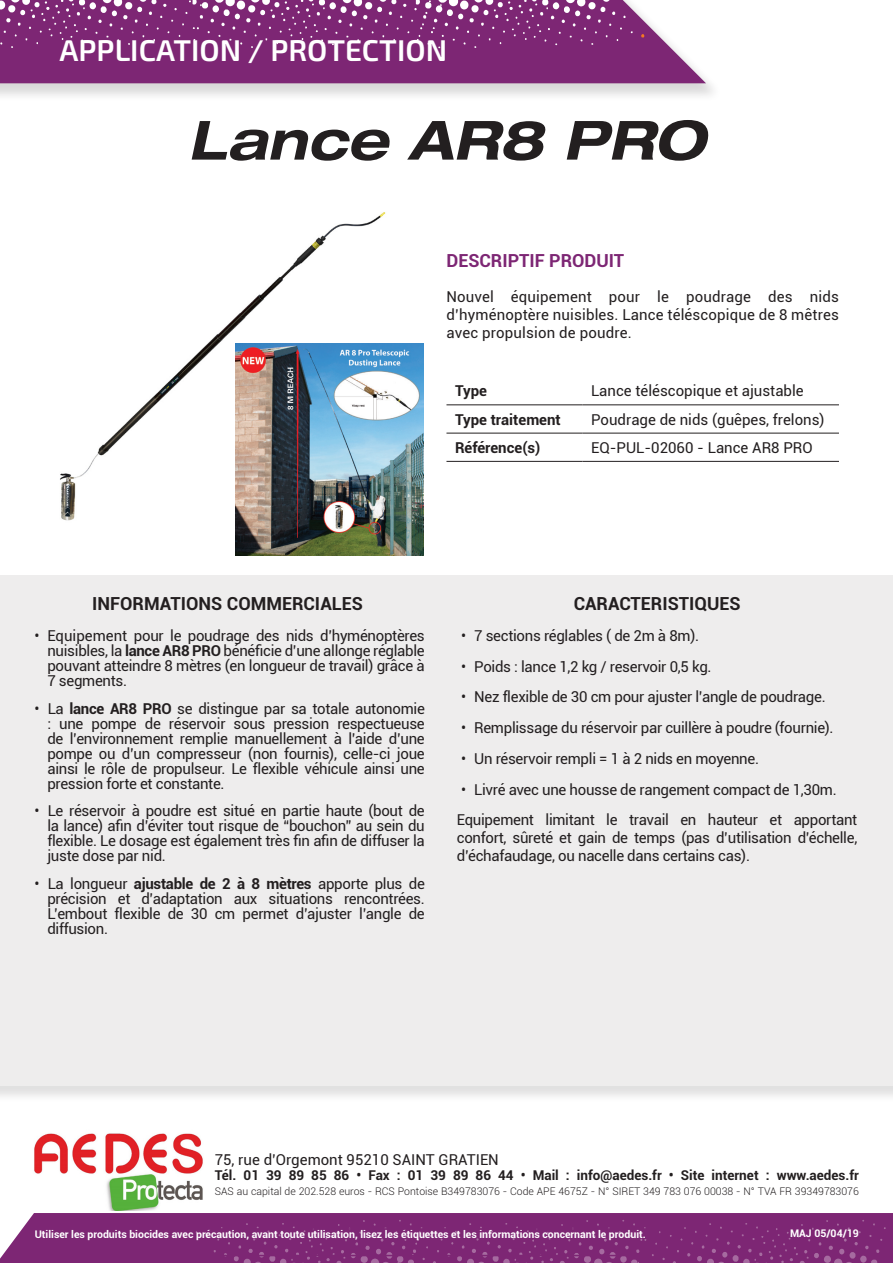
<style>
.page{position:relative;width:893px;height:1263px;background:#fff}
.page>*{position:absolute;margin:0;border:0;box-sizing:border-box;transform-origin:0 0}
.t1{font:italic 700 expanded 54px "Helvetica Neue LT Std";color:#231f20}
.t2{font:600 30px "Exo 2";color:#fff}
.t3{font:700 18px "Roboto";color:#231f20}
.t4{font:700 18px "Roboto";color:#7d2674}
.t5{font:15px/15px "Roboto";letter-spacing:-.02em;color:#231f20;text-align:justify}
.t6{font:15px "Roboto";color:#231f20}
.t7{font:700 15px "Roboto";color:#231f20}
.t8{font:700 13.5px "Roboto";color:#231f20}
.t9{font:700 10.5px "Roboto";color:#fff}
.t10{font:300 10.5px "Roboto";color:#231f20}
.s1{font-weight:700}
</style>
<div class="page">
<div style="left:0;top:576px;width:893px;height:527px;background:#231f20;opacity:.14"></div>
<div style="left:0;top:575px;width:893px;height:511px;background:#eeeded"></div>
<svg style="left:446px;top:404px;width:393px;height:57px"></svg>
<hr style="left:446px;top:405px;width:137px;height:1px;background:#231f20">
<hr style="left:583px;top:405px;width:256px;height:1px;background:#231f20">
<hr style="left:446px;top:433px;width:137px;height:1px;background:#231f20">
<hr style="left:583px;top:433px;width:256px;height:1px;background:#231f20">
<hr style="left:446px;top:461px;width:137px;height:1px;background:#231f20">
<hr style="left:583px;top:461px;width:256px;height:1px;background:#231f20">
<img style="left:34px;top:1133px;width:169px;height:78px">
<div style="left:0;top:0;width:723px;height:101px;background:#231f20;opacity:.18"></div>
<svg style="left:0;top:0;width:706px;height:83px;background:#8c4084"></svg>
<svg style="left:641px;top:34px;width:3px;height:4px"></svg>
<svg style="left:0;top:0;width:625px;height:48px;background:#883980"></svg>
<svg style="left:0;top:1213px;width:893px;height:50px;background:#812d78"></svg>
<div style="left:33px;top:1228px;width:618px;height:28px;border:2px solid #7d2674"></div>
<img style="left:60px;top:212px;width:362px;height:309px">
<img style="left:235px;top:344px;width:189px;height:211px">
<p class="t2" style="left:60px;top:33px;width:389px">APPLICATION / PROTECTION</p>
<p class="t1" style="left:188px;top:106px;width:518px">Lance AR8 PRO</p>
<p class="t4" style="left:446px;top:248px;width:179px">DESCRIPTIF PRODUIT</p>
<p class="t5" style="left:446px;top:287px;width:394px;line-height:18px">Nouvel équipement pour le poudrage des nids d’hyménoptère nuisibles. Lance téléscopique de 8 mêtres avec propulsion de poudre.</p>
<p class="t7" style="left:455px;top:380px;width:33px">Type</p>
<p class="t6" style="left:591px;top:380px;width:214px">Lance téléscopique et ajustable</p>
<p class="t7" style="left:455px;top:409px;width:107px">Type traitement</p>
<p class="t6" style="left:591px;top:409px;width:235px">Poudrage de nids (guêpes, frelons)</p>
<p class="t7" style="left:455px;top:437px;width:87px">Référence(s)</p>
<p class="t6" style="left:591px;top:437px;width:223px">EQ-PUL-02060 - Lance AR8 PRO</p>
<p class="t3" style="left:92px;top:591px;width:272px">INFORMATIONS COMMERCIALES</p>
<p class="t5" style="left:47px;top:627px;width:379px;text-indent:-13px">• Equipement pour le poudrage des nids d’hyménoptères nuisibles, la <span class="s1">lance AR8 PRO</span> bénéficie d’une allonge réglable pouvant atteindre 8 mètres (en longueur de travail) grâce à 7 segments.</p>
<p class="t5" style="left:47px;top:700px;width:379px;text-indent:-13px">• La <span class="s1">lance AR8 PRO</span> se distingue par sa totale autonomie : une pompe de réservoir sous pression respectueuse de l’environnement remplie manuellement à l’aide d’une pompe ou d’un compresseur (non fournis), celle-ci joue ainsi le rôle de propulseur. Le flexible véhicule ainsi une pression forte et constante.</p>
<p class="t5" style="left:47px;top:803px;width:379px;text-indent:-13px">• Le réservoir à poudre est situé en partie haute (bout de la lance) afin d’éviter tout risque de “bouchon” au sein du flexible. Le dosage est également très fin afin de diffuser la juste dose par nid.</p>
<p class="t5" style="left:47px;top:876px;width:379px;text-indent:-13px">• La longueur <span class="s1">ajustable de 2 à 8 mètres</span> apporte plus de précision et d’adaptation aux situations rencontrées.<br>L’embout flexible de 30 cm permet d’ajuster l’angle de diffusion.</p>
<p class="t3" style="left:574px;top:591px;width:168px">CARACTERISTIQUES</p>
<p class="t5" style="left:461px;top:627px;width:239px">• 7 sections réglables ( de 2m à 8m).</p>
<p class="t5" style="left:461px;top:658px;width:252px">• Poids : lance 1,2 kg / reservoir 0,5 kg.</p>
<p class="t5" style="left:461px;top:689px;width:366px">• Nez flexible de 30 cm pour ajuster l’angle de poudrage.</p>
<p class="t5" style="left:461px;top:720px;width:374px">• Remplissage du réservoir par cuillère à poudre (fournie).</p>
<p class="t5" style="left:461px;top:750px;width:299px">• Un réservoir rempli = 1 à 2 nids en moyenne.</p>
<p class="t5" style="left:461px;top:781px;width:377px">• Livré avec une housse de rangement compact de 1,30m.</p>
<p class="t5" style="left:457px;top:810px;width:402px;line-height:18px">Equipement limitant le travail en hauteur et apportant confort, sûreté et gain de temps (pas d’utilisation d’échelle, d’échafaudage, ou nacelle dans certains cas).</p>
<p class="t6" style="left:215px;top:1149px;width:286px">75, rue d’Orgemont 95210 SAINT GRATIEN</p>
<p class="t8" style="left:215px;top:1165px;width:646px">Tél. 01 39 89 85 86 • Fax : 01 39 89 86 44 • Mail : info@aedes.fr • Site internet : www.aedes.fr</p>
<p class="t10" style="left:215px;top:1184px;width:646px">SAS au capital de 202.528 euros - RCS Pontoise B349783076 - Code APE 4675Z - N° SIRET 349 783 076 00038 - N° TVA FR 39349783076</p>
<p class="t9" style="left:35px;top:1226px;width:613px">Utiliser les produits biocides avec précaution, avant toute utilisation, lisez les étiquettes et les informations concernant le produit.</p>
<p class="t9" style="left:790px;top:1226px;width:70px">MAJ 05/04/19</p>
</div>
